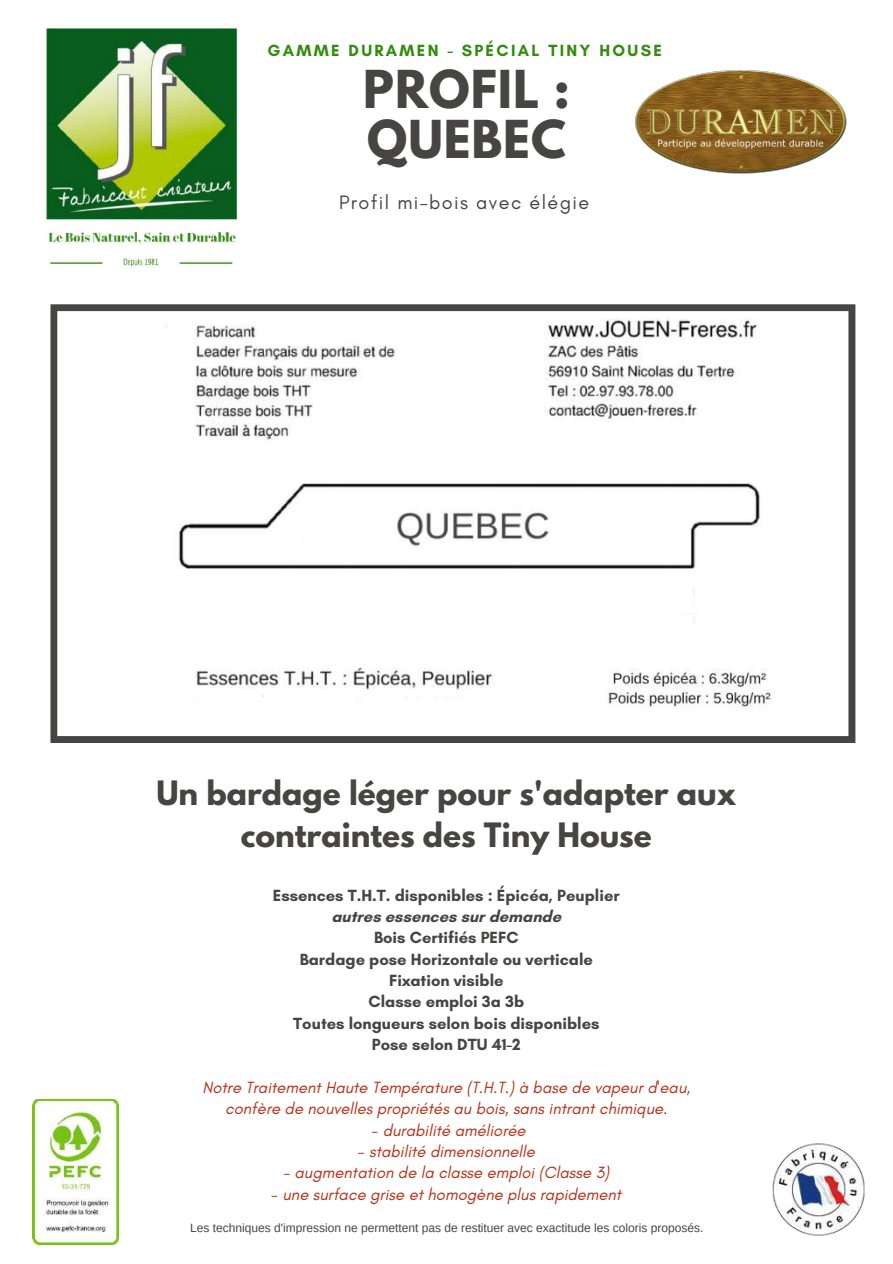
<style>
.page{position:relative;width:893px;height:1264px;background:#fff}
.page>*{position:absolute;margin:0;border:0;box-sizing:border-box;transform-origin:0 0}
.t1{font:700 46.35px/49.5px "League Spartan";letter-spacing:.02em;color:#464544}
.t2{font:700 29.7px/41.5px "League Spartan";color:#464544;text-align:center}
.t3{font:19.8px "Glacial Indifference";letter-spacing:.07em;color:#464544}
.t4{font:italic 16.5px/21.3px "Glacial Indifference";color:#b82e14;text-align:center}
.t5{font:700 16.5px/21.3px "Glacial Indifference";color:#464544;text-align:center}
.t6{font:700 16.5px "Glacial Indifference";letter-spacing:.14em;color:#338c10}
.t7{font:12px "Arimo";color:#464544}
</style>
<div class="page">
<img style="left:45px;top:28px;width:193px;height:239px">
<img style="left:635px;top:70px;width:212px;height:104px">
<svg style="left:50px;top:304px;width:805px;height:439px"></svg>
<img style="left:772px;top:1143px;width:93px;height:93px">
<img style="left:32px;top:1099px;width:87px;height:144px">
<p class="t6" style="left:267px;top:40px;width:396px">GAMME DURAMEN - SPÉCIAL TINY HOUSE</p>
<h1 class="t1" style="left:363px;top:71px;width:208px">PROFIL :<br>QUEBEC</h1>
<p class="t3" style="left:339px;top:190px;width:252px">Profil mi-bois avec élégie</p>
<h2 class="t2" style="left:156px;top:776px;width:581px">Un bardage léger pour s'adapter aux contraintes des Tiny House</h2>
<p class="t5" style="left:273px;top:884px;width:348px">Essences T.H.T. disponibles : Épicéa, Peuplier autres essences sur demande<br>Bois Certifiés PEFC<br>Bardage pose Horizontale ou verticale<br>Fixation visible<br>Classe emploi 3a 3b<br>Toutes longueurs selon bois disponibles<br>Pose selon DTU 41-2</p>
<p class="t4" style="left:202px;top:1076px;width:489px">Notre Traitement Haute Température (T.H.T.) à base de vapeur d'eau, confère de nouvelles propriétés au bois, sans intrant chimique.</p>
<p class="t4" style="left:371px;top:1119px;width:155px">- durabilité améliorée</p>
<p class="t4" style="left:358px;top:1140px;width:179px">- stabilité dimensionnelle</p>
<p class="t4" style="left:283px;top:1161px;width:327px">- augmentation de la classe emploi (Classe 3)</p>
<p class="t4" style="left:271px;top:1183px;width:351px">- une surface grise et homogène plus rapidement</p>
<p class="t7" style="left:190px;top:1220px;width:515px">Les techniques d'impression ne permettent pas de restituer avec exactitude les coloris proposés.</p>
</div>
